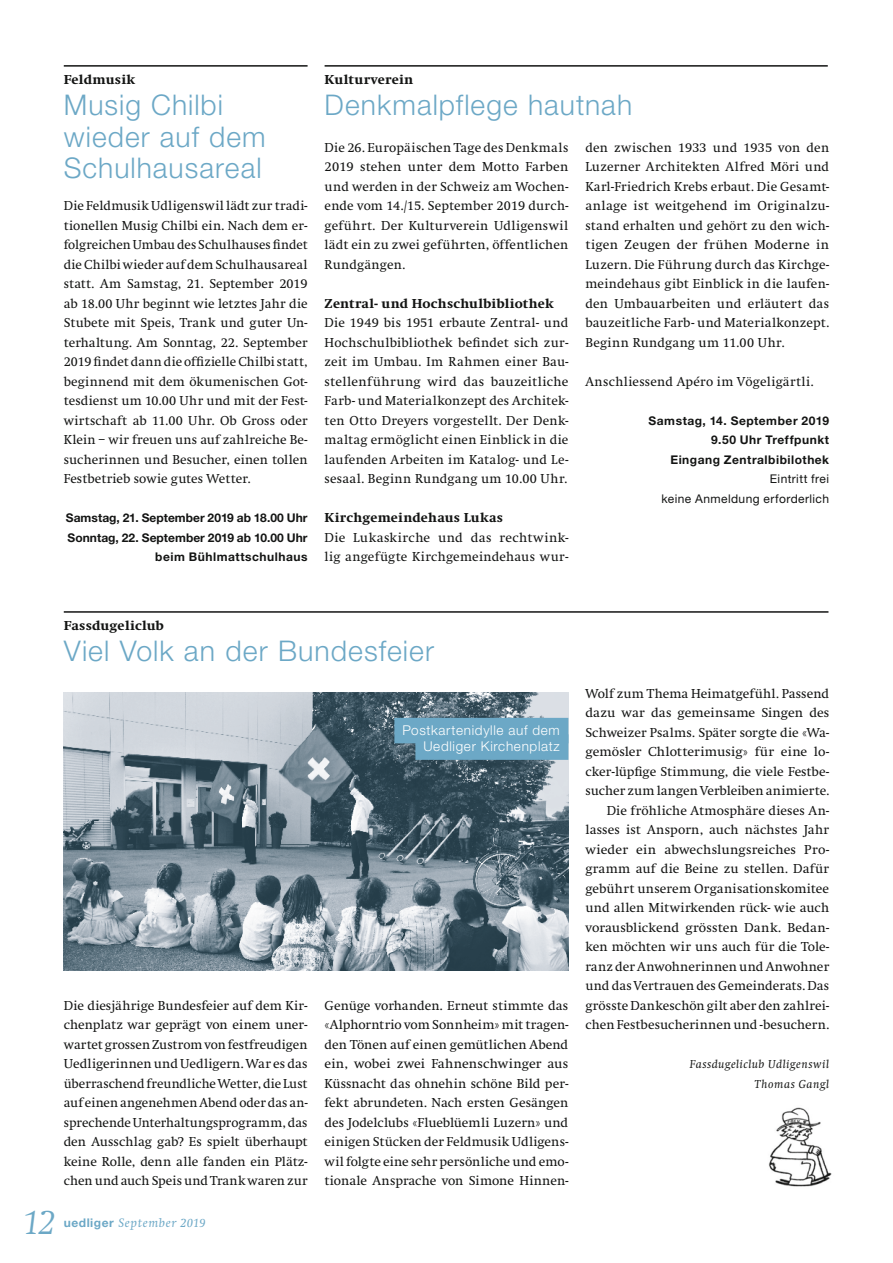
<style>
.page{position:relative;width:893px;height:1263px;background:#fff}
.page>*{position:absolute;margin:0;border:0;box-sizing:border-box;transform-origin:0 0}
.t1{font:italic 300 36px "Swift";color:#6ca8c6}
.t2{font:300 28.5px/31.5px "Helvetica Neue";letter-spacing:.035em;color:#6ca8c6}
.t3{font:13.5px/19.5px "Swift";letter-spacing:.01em;color:#131413;text-align:justify}
.t4{font:800 13.5px "Swift";letter-spacing:.02em;color:#131413}
.t5{font:300 13.5px/16.5px "Helvetica Neue";letter-spacing:.05em;color:#fff;text-align:right}
.t6{font:italic 12.75px "Swift";letter-spacing:.05em;color:#6ca8c6}
.t7{font:700 12px/19.5px "Helvetica Neue";letter-spacing:.005em;color:#131413;text-align:right}
.t8{font:700 12px/19.5px "Helvetica Neue";letter-spacing:.04em;color:#131413;text-align:right}
.t9{font:12px/19.5px "Helvetica Neue";letter-spacing:.035em;color:#131413;text-align:right}
.t10{font:italic 12px/19.5px "Swift";letter-spacing:.035em;color:#131413;text-align:right}
.s1{font-family:"Helvetica Neue";font-weight:700;font-style:normal;font-size:12px}
</style>
<div class="page">
<hr style="left:64px;top:611px;width:764px;height:2px;background:#131413">
<img style="left:64px;top:692px;width:504px;height:279px">
<img style="left:768px;top:1107px;width:64px;height:80px">
<div style="left:394px;top:718px;width:174px;height:25px;background:#6ca8c6"></div>
<div style="left:415px;top:734px;width:153px;height:26px;background:#6ca8c6"></div>
<hr style="left:325px;top:65px;width:503px;height:2px;background:#131413">
<hr style="left:64px;top:65px;width:244px;height:2px;background:#131413">
<p class="t4" style="left:64px;top:72px;width:73px">Feldmusik</p>
<h2 class="t2" style="left:64px;top:89px;width:203px">Musig Chilbi wieder auf dem<br>Schulhausareal</h2>
<p class="t3" style="left:64px;top:196px;width:245px">Die Feldmusik Udligenswil lädt zur tradi&shy;tionellen Musig Chilbi ein. Nach dem er&shy;folgreichen Umbau des Schulhauses findet die Chilbi wieder auf dem Schulhausareal statt. Am Samstag, 21. September 2019 ab 18.00 Uhr beginnt wie letztes Jahr die Stubete mit Speis, Trank und guter Un&shy;terhaltung. Am Sonntag, 22. September 2019 findet dann die offizielle Chilbi statt, beginnend mit dem ökumenischen Got&shy;tesdienst um 10.00 Uhr und mit der Fest&shy;wirtschaft ab 11.00 Uhr. Ob Gross oder Klein – wir freuen uns auf zahlreiche Be&shy;sucherinnen und Besucher, einen tollen Festbetrieb sowie gutes Wetter.</p>
<p class="t7" style="left:66px;top:508px;width:243px">Samstag, 21. September 2019 ab 18.00 Uhr<br>Sonntag, 22. September 2019 ab 10.00 Uhr beim Bühlmattschulhaus</p>
<p class="t4" style="left:325px;top:72px;width:90px">Kulturverein</p>
<h2 class="t2" style="left:325px;top:89px;width:309px">Denkmalpflege hautnah</h2>
<p class="t3" style="left:325px;top:138px;width:245px">Die 26. Europäischen Tage des Denkmals 2019 stehen unter dem Motto Farben und werden in der Schweiz am Wochen&shy;ende vom 14./15. September 2019 durch&shy;geführt. Der Kulturverein Udligenswil lädt ein zu zwei geführten, öffentlichen Rundgängen.</p>
<p class="t4" style="left:325px;top:296px;width:230px">Zentral- und Hochschulbibliothek</p>
<p class="t3" style="left:325px;top:313px;width:245px">Die 1949 bis 1951 erbaute Zentral- und Hochschulbibliothek befindet sich zur&shy;zeit im Umbau. Im Rahmen einer Bau&shy;stellenführung wird das bauzeitliche Farb- und Materialkonzept des Architek&shy;ten Otto Dreyers vorgestellt. Der Denk&shy;maltag ermöglicht einen Einblick in die laufenden Arbeiten im Katalog- und Le&shy;sesaal. Beginn Rundgang um 10.00 Uhr.</p>
<p class="t4" style="left:325px;top:510px;width:180px">Kirchgemeindehaus Lukas</p>
<p class="t3" style="left:325px;top:528px;width:245px">Die Lukaskirche und das rechtwink&shy;lig angefügte Kirchgemeindehaus wur-</p>
<p class="t3" style="left:585px;top:138px;width:245px">den zwischen 1933 und 1935 von den Luzerner Architekten Alfred Möri und Karl-Friedrich Krebs erbaut. Die Gesamt&shy;anlage ist weitgehend im Originalzu&shy;stand erhalten und gehört zu den wich&shy;tigen Zeugen der frühen Moderne in Luzern. Die Führung durch das Kirchge&shy;meindehaus gibt Einblick in die laufen&shy;den Umbauarbeiten und erläutert das bauzeitliche Farb- und Materialkonzept.<br>Beginn Rundgang um 11.00 Uhr.</p>
<p class="t3" style="left:585px;top:372px;width:230px">Anschliessend Apéro im Vögeligärtli.</p>
<p class="t8" style="left:649px;top:410px;width:182px">Samstag, 14. September 2019<br>9.50 Uhr Treffpunkt<br>Eingang Zentralbibilothek</p>
<p class="t9" style="left:662px;top:469px;width:169px">Eintritt frei<br>keine Anmeldung erforderlich</p>
<p class="t4" style="left:64px;top:618px;width:102px">Fassdugeliclub</p>
<h2 class="t2" style="left:64px;top:635px;width:372px">Viel Volk an der Bundesfeier</h2>
<p class="t5" style="left:402px;top:721px;width:159px">Postkartenidylle auf dem<br>Uedliger Kirchenplatz</p>
<p class="t3" style="left:64px;top:996px;width:245px">Die diesjährige Bundesfeier auf dem Kir&shy;chenplatz war geprägt von einem uner&shy;wartet grossen Zustrom von festfreudigen Uedligerinnen und Uedligern. War es das überraschend freundliche Wetter, die Lust auf einen angenehmen Abend oder das an&shy;sprechende Unterhaltungsprogramm, das den Ausschlag gab? Es spielt überhaupt keine Rolle, denn alle fanden ein Plätz&shy;chen und auch Speis und Trank waren zur</p>
<p class="t3" style="left:325px;top:996px;width:245px">Genüge vorhanden. Erneut stimmte das «Alphorntrio vom Sonnheim» mit tragen&shy;den Tönen auf einen gemütlichen Abend ein, wobei zwei Fahnenschwinger aus Küssnacht das ohnehin schöne Bild per&shy;fekt abrundeten. Nach ersten Gesängen des Jodelclubs «Flueblüemli Luzern» und einigen Stücken der Feldmusik Udligens&shy;wil folgte eine sehr persönliche und emo&shy;tionale Ansprache von Simone Hinnen-</p>
<h1 class="t1" style="left:24px;top:1202px;width:33px">12</h1>
<p class="t6" style="left:64px;top:1216px;width:143px"><span class="s1">uedliger</span> September 2019</p>
<p class="t3" style="left:585px;top:684px;width:245px;text-align:right">Wolf zum Thema Heimatgefühl. Passend dazu war das gemeinsame Singen des Schweizer Psalms. Später sorgte die «Wa&shy;gemösler Chlotterimusig» für eine lo&shy;cker-lüpfige Stimmung, die viele Festbe&shy;sucher zum langen Verbleiben animierte.<br>Die fröhliche Atmosphäre dieses An&shy;lasses ist Ansporn, auch nächstes Jahr wieder ein abwechslungsreiches Pro&shy;gramm auf die Beine zu stellen. Dafür gebührt unserem Organisationskomitee und allen Mitwirkenden rück- wie auch vorausblickend grössten Dank. Bedan&shy;ken möchten wir uns auch für die Tole&shy;ranz der Anwohnerinnen und Anwohner und das Vertrauen des Gemeinderats. Das grösste Dankeschön gilt aber den zahlrei&shy;chen Festbesucherinnen und -besuchern.</p>
<p class="t10" style="left:690px;top:1055px;width:141px">Fassdugeliclub Udligenswil<br>Thomas Gangl</p>
</div>
